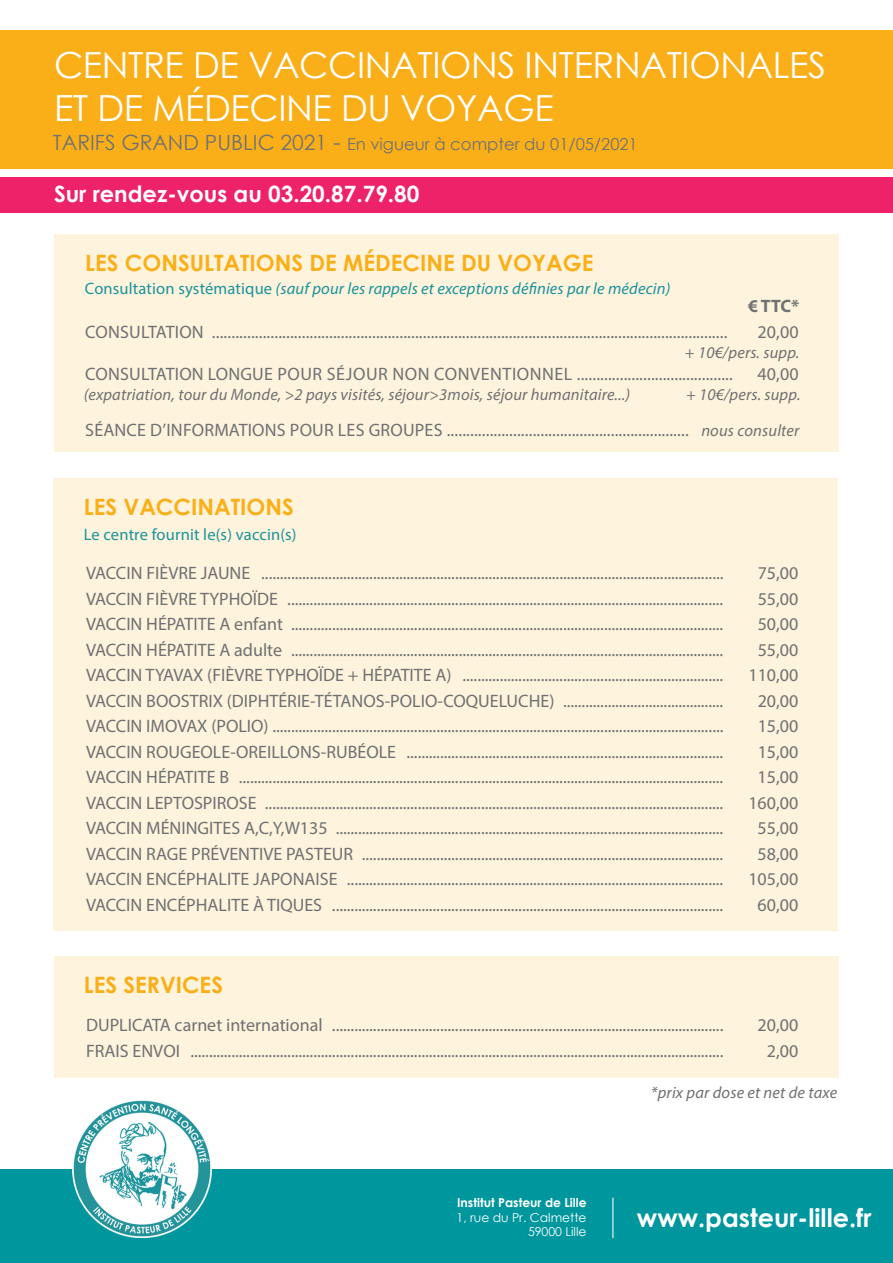
<style>
.page{position:relative;width:893px;height:1263px;background:#fff}
.page>*{position:absolute;margin:0;border:0;box-sizing:border-box;transform-origin:0 0}
.t1{font:36px/43.2px "Century Gothic";letter-spacing:-.01em;color:#fff}
.t2{font:700 25.5px "Century Gothic";color:#fff}
.t3{font:700 22.5px "Century Gothic";color:#faaf18}
.t4{font:700 22.5px "Century Gothic";color:#fff}
.t5{font:18px "Myriad Pro";color:#6f7173}
.t6{font:18px "Myriad Pro";letter-spacing:.01em;color:#6f7173}
.t7{font:700 18px "Myriad Pro";color:#6f7173}
.t8{font:italic 16.5px "Myriad Pro";letter-spacing:.01em;color:#6f7173}
.t9{font:italic 16.5px "Myriad Pro";letter-spacing:.01em;color:#1b939c}
.t10{font:16.5px "Century Gothic";color:#6f7173}
.t11{font:16.5px "Myriad Pro";letter-spacing:.01em;color:#1b939c}
.t12{font:12.3px/14.7px "Century Gothic";color:#fff;text-align:right}
.t13{font:700 12.3px "Century Gothic";color:#fff}
.s1{font-size:21px}
.s2{font-size:22.5px}
.s3{font-style:normal}
.s4{font-style:inherit}
.s5{font-style:italic;font-size:16.5px}
</style>
<div class="page">
<div style="left:0;top:1169px;width:893px;height:94px;background:#00969e"></div>
<img style="left:73px;top:1100px;width:138px;height:138px">
<div style="left:54px;top:234px;width:784px;height:218px;background:#fef3dc"></div>
<div style="left:53px;top:478px;width:784px;height:453px;background:#fef3dc"></div>
<div style="left:0;top:31px;width:893px;height:138px;background:#faaf18"></div>
<div style="left:55px;top:957px;width:784px;height:121px;background:#fef3dc"></div>
<div style="left:0;top:177px;width:893px;height:36px;background:#ed2269"></div>
<hr style="left:612px;top:1198px;width:2px;height:40px;background:#fff">
<h1 class="t1" style="left:54px;top:43px;width:773px">CENTRE DE VACCINATIONS INTERNATIONALES<br>ET DE MÉDECINE DU VOYAGE</h1>
<p class="t10" style="left:53px;top:133px;width:586px"><span class="s1">TARIFS GRAND PUBLIC 2021</span> <span class="s2">-</span> En vigueur à compter du 01/05/2021</p>
<p class="t4" style="left:54px;top:177px;width:367px">Sur rendez-vous au 03.20.87.79.80</p>
<p class="t3" style="left:85px;top:246px;width:510px">LES CONSULTATIONS DE MÉDECINE DU VOYAGE</p>
<p class="t9" style="left:85px;top:279px;width:587px"><span class="s3">Consultation systématique</span> (sauf pour les rappels et exceptions définies par le médecin)</p>
<p class="t7" style="left:748px;top:294px;width:53px">€ TTC*</p>
<p class="t5" style="left:85px;top:321px;width:644px"><span class="s4">CONSULTATION</span> ....................................................................................................................................</p>
<p class="t5" style="left:757px;top:321px;width:43px">20,00</p>
<p class="t6" style="left:85px;top:363px;width:649px">CONSULTATION LONGUE <span class="s4">POUR SÉJOUR NON CONVENTIONNEL</span> ........................................</p>
<p class="t6" style="left:757px;top:363px;width:43px">40,00</p>
<p class="t5" style="left:85px;top:418px;width:716px"><span class="s4">SÉANCE D’INFORMATIONS POUR LES GROUPES</span> .............................................................. <span class="s5">nous consulter</span></p>
<p class="t8" style="left:685px;top:342px;width:116px">+ 10€/pers. supp.</p>
<p class="t8" style="left:686px;top:384px;width:116px">+ 10€/pers. supp.</p>
<p class="t8" style="left:84px;top:384px;width:548px">(expatriation, tour du Monde, &gt;2 pays visités, séjour&gt;3mois, séjour humanitaire...)</p>
<p class="t3" style="left:84px;top:490px;width:211px">LES VACCINATIONS</p>
<p class="t11" style="left:84px;top:524px;width:214px">Le centre fournit le(s) vaccin(s)</p>
<p class="t5" style="left:86px;top:562px;width:639px">VACCIN FIÈVRE JAUNE ............................................................................................................................</p>
<p class="t5" style="left:758px;top:562px;width:42px">75,00</p>
<p class="t5" style="left:86px;top:587px;width:639px">VACCIN FIÈVRE TYPHOÏDE .....................................................................................................................</p>
<p class="t5" style="left:758px;top:587px;width:42px">55,00</p>
<p class="t5" style="left:86px;top:613px;width:639px">VACCIN HÉPATITE A enfant ....................................................................................................................</p>
<p class="t5" style="left:758px;top:613px;width:42px">50,00</p>
<p class="t5" style="left:86px;top:638px;width:639px">VACCIN HÉPATITE A adulte ....................................................................................................................</p>
<p class="t5" style="left:758px;top:638px;width:42px">55,00</p>
<p class="t5" style="left:86px;top:664px;width:639px">VACCIN TYAVAX (FIÈVRE TYPHOÏDE + HÉPATITE A) ......................................................................</p>
<p class="t5" style="left:748px;top:664px;width:51px">110,00</p>
<p class="t5" style="left:86px;top:689px;width:639px">VACCIN BOOSTRIX (DIPHTÉRIE-TÉTANOS-POLIO-COQUELUCHE) ...........................................</p>
<p class="t5" style="left:758px;top:689px;width:42px">20,00</p>
<p class="t5" style="left:86px;top:715px;width:639px">VACCIN IMOVAX (POLIO) .........................................................................................................................</p>
<p class="t5" style="left:758px;top:715px;width:42px">15,00</p>
<p class="t5" style="left:86px;top:740px;width:639px">VACCIN ROUGEOLE-OREILLONS-RUBÉOLE .....................................................................................</p>
<p class="t5" style="left:758px;top:740px;width:42px">15,00</p>
<p class="t5" style="left:86px;top:766px;width:639px">VACCIN HÉPATITE B ..................................................................................................................................</p>
<p class="t5" style="left:758px;top:766px;width:42px">15,00</p>
<p class="t5" style="left:86px;top:791px;width:639px">VACCIN LEPTOSPIROSE ...........................................................................................................................</p>
<p class="t5" style="left:748px;top:791px;width:51px">160,00</p>
<p class="t5" style="left:86px;top:817px;width:639px">VACCIN MÉNINGITES A,C,Y,W135 ........................................................................................................</p>
<p class="t5" style="left:758px;top:817px;width:42px">55,00</p>
<p class="t5" style="left:86px;top:842px;width:639px">VACCIN RAGE PRÉVENTIVE PASTEUR .................................................................................................</p>
<p class="t5" style="left:758px;top:842px;width:42px">58,00</p>
<p class="t5" style="left:86px;top:868px;width:639px">VACCIN ENCÉPHALITE JAPONAISE .....................................................................................................</p>
<p class="t5" style="left:748px;top:868px;width:51px">105,00</p>
<p class="t5" style="left:86px;top:893px;width:639px">VACCIN ENCÉPHALITE À TIQUES .........................................................................................................</p>
<p class="t5" style="left:758px;top:893px;width:42px">60,00</p>
<p class="t3" style="left:84px;top:968px;width:141px">LES SERVICES</p>
<p class="t5" style="left:86px;top:1014px;width:639px">DUPLICATA carnet international .........................................................................................................</p>
<p class="t5" style="left:758px;top:1014px;width:42px">20,00</p>
<p class="t5" style="left:86px;top:1039px;width:639px">FRAIS ENVOI ...............................................................................................................................................</p>
<p class="t5" style="left:767px;top:1039px;width:33px">2,00</p>
<p class="t13" style="left:457px;top:1193px;width:131px">Institut Pasteur de Lille</p>
<p class="t12" style="left:456px;top:1210px;width:132px">1, rue du Pr. Calmette<br>59000 Lille</p>
<p class="t8" style="left:651px;top:1082px;width:188px">*prix par dose et net de taxe</p>
<h2 class="t2" style="left:637px;top:1198px;width:236px">www.pasteur-lille.fr</h2>
</div>
